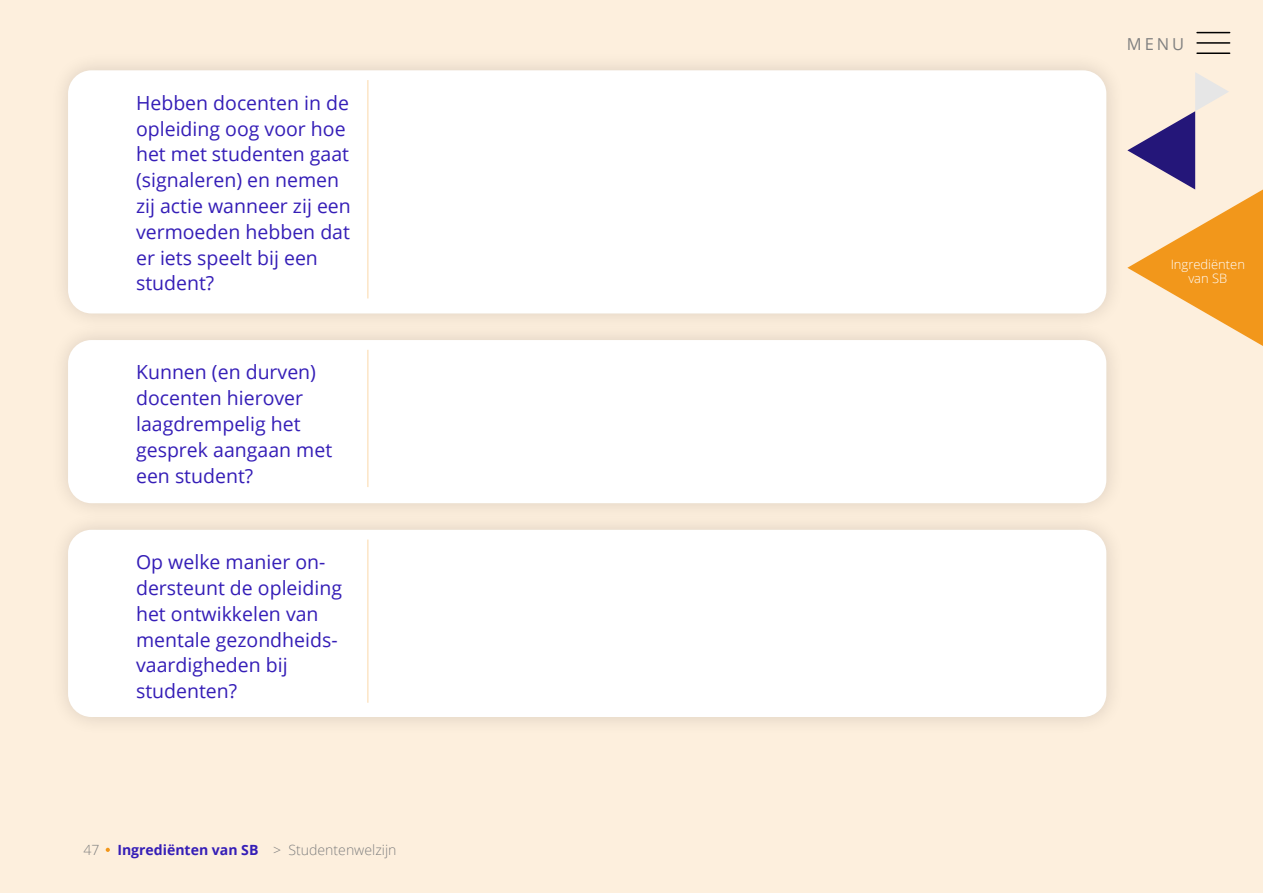
<style>
.page{position:relative;width:1263px;height:893px;background:#fdefdd}
.page>*{position:absolute;margin:0;border:0;box-sizing:border-box;transform-origin:0 0}
.t1{font:19.5px/25.8px "Open Sans";color:#351eb7}
.t2{font:16.5px "Open Sans";color:#808080}
.t3{font:300 14.1px "Open Sans";color:#808080}
.t4{font:700 14.1px "Open Sans";color:#351eb7}
.t5{font:300 12.9px/13.5px "Open Sans";color:#fff;text-align:center}
</style>
<div class="page">
<svg style="left:1127px;top:72px;width:136px;height:274px"></svg>
<hr style="left:1197px;top:32px;width:33px;height:1px;background:#000">
<hr style="left:1197px;top:42px;width:33px;height:2px;background:#000">
<hr style="left:1197px;top:53px;width:33px;height:1px;background:#000">
<svg style="left:106px;top:848px;width:4px;height:4px"></svg>
<div style="left:49px;top:51px;width:1076px;height:281px;background:#f6e9d7"></div>
<div style="left:68px;top:70px;width:1038px;height:243px;background:#fff;border-radius:23px"></div>
<div style="left:49px;top:321px;width:1076px;height:201px;background:#f6e8d6"></div>
<div style="left:68px;top:340px;width:1038px;height:163px;background:#fff;border-radius:23px"></div>
<div style="left:49px;top:511px;width:1076px;height:225px;background:#f8ead8"></div>
<div style="left:68px;top:530px;width:1038px;height:187px;background:#fff;border-radius:23px"></div>
<hr style="left:367px;top:80px;width:2px;height:218px;background:#fce5c6">
<hr style="left:367px;top:350px;width:2px;height:137px;background:#fce5c6">
<hr style="left:367px;top:539px;width:2px;height:164px;background:#fce5c6">
<p class="t1" style="left:136px;top:89px;width:216px">Hebben docenten in de opleiding oog voor hoe het met studenten gaat (signaleren) en nemen zij actie wanneer zij een vermoeden hebben dat er iets speelt bij een student?</p>
<p class="t1" style="left:136px;top:359px;width:198px">Kunnen (en durven) docenten hierover laagdrempelig het gesprek aangaan met een student?</p>
<p class="t1" style="left:136px;top:549px;width:207px">Op welke manier on&shy;dersteunt de opleiding het ontwikkelen van mentale gezondheids&shy;vaardigheden bij studenten?</p>
<p class="t3" style="left:83px;top:840px;width:18px">47</p>
<p class="t4" style="left:117px;top:840px;width:143px">Ingrediënten van SB</p>
<p class="t3" style="left:273px;top:840px;width:125px">&gt; Studentenwelzijn</p>
<p class="t2" style="left:1127px;top:33px;width:59px">MENU</p>
<p class="t5" style="left:1171px;top:258px;width:76px">Ingrediënten van SB</p>
</div>
